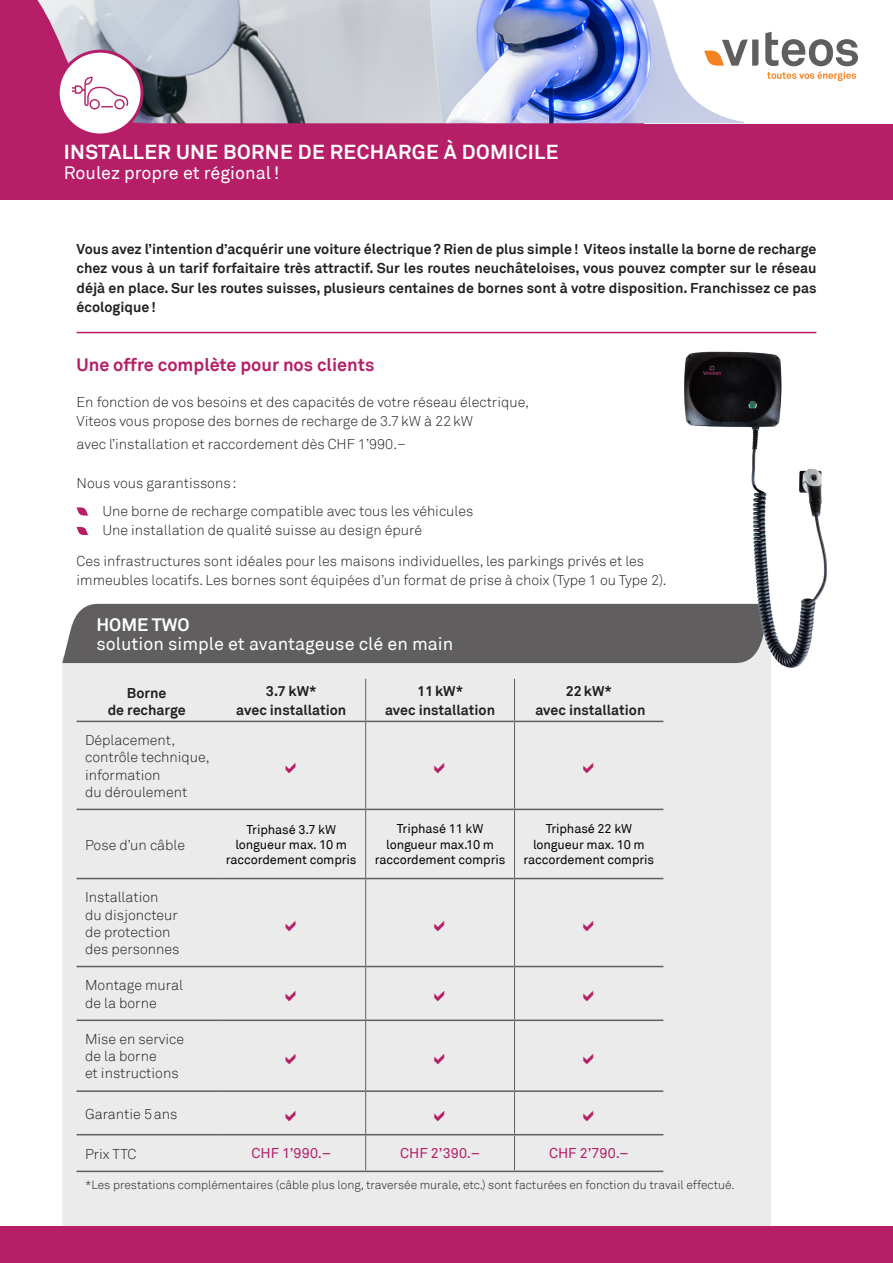
<style>
.page{position:relative;width:893px;height:1263px;background:#fff}
.page>*{position:absolute;margin:0;border:0;box-sizing:border-box;transform-origin:0 0}
.H0{font:700 20.25px "Akkurat";letter-spacing:.02em;color:#fff}
.Sous-titre{font:18px/19.5px "Akkurat";color:#fff}
.Sous-titre-2{font:700 18px "Akkurat";color:#b61e67}
.TXT{font:18px "Akkurat";color:#fff}
.Texte_de_base{font:300 14.25px/19.5px "Akkurat";color:#231f20}
._03_Introduction{font:700 14.25px/19.5px "Akkurat";color:#231f20;text-align:justify}
.Texte_de_base_tablea{font:300 14.25px/17.1px "Akkurat";color:#231f20}
.Texte_de_base_tablea-2{font:700 14.25px/19.5px "Akkurat";color:#231f20;text-align:center}
.Texte_de_base_tablea-3{font:14.25px "Akkurat";letter-spacing:.005em;color:#b61e67}
.Texte_de_base_tablea-4{font:12.75px/15.3px "Akkurat";letter-spacing:-.01em;color:#030505;text-align:center}
.Texte_de_base_tablea-5{font:300 12px "Akkurat";color:#231f20}
.s1{font-weight:700}
</style>
<div class="page">
<div style="left:62px;top:663px;width:709px;height:564px;background:#ebebeb"></div>
<svg style="left:77px;top:507px;width:11px;height:9px"></svg>
<svg style="left:77px;top:527px;width:11px;height:8px"></svg>
<div style="left:62px;top:604px;width:615px;height:59px;background:#605e5f"></div>
<hr style="left:77px;top:332px;width:739px;height:1px;background:#b61e67">
<hr style="left:365px;top:679px;width:1px;height:42px;background:#605e5f">
<hr style="left:514px;top:679px;width:1px;height:42px;background:#605e5f">
<hr style="left:365px;top:722px;width:1px;height:87px;background:#605e5f">
<hr style="left:514px;top:722px;width:1px;height:87px;background:#605e5f">
<hr style="left:365px;top:810px;width:1px;height:68px;background:#605e5f">
<hr style="left:514px;top:810px;width:1px;height:68px;background:#605e5f">
<hr style="left:365px;top:879px;width:1px;height:87px;background:#605e5f">
<hr style="left:514px;top:879px;width:1px;height:87px;background:#605e5f">
<hr style="left:365px;top:967px;width:1px;height:52px;background:#605e5f">
<hr style="left:514px;top:967px;width:1px;height:52px;background:#605e5f">
<hr style="left:365px;top:1021px;width:1px;height:69px;background:#605e5f">
<hr style="left:514px;top:1021px;width:1px;height:69px;background:#605e5f">
<hr style="left:365px;top:1092px;width:1px;height:42px;background:#605e5f">
<hr style="left:514px;top:1092px;width:1px;height:42px;background:#605e5f">
<hr style="left:365px;top:1135px;width:1px;height:35px;background:#605e5f">
<hr style="left:514px;top:1135px;width:1px;height:35px;background:#605e5f">
<hr style="left:77px;top:721px;width:140px;height:1px;background:#605e5f">
<hr style="left:217px;top:721px;width:149px;height:1px;background:#605e5f">
<hr style="left:366px;top:721px;width:148px;height:1px;background:#605e5f">
<hr style="left:514px;top:721px;width:149px;height:1px;background:#605e5f">
<hr style="left:77px;top:809px;width:140px;height:1px;background:#605e5f">
<hr style="left:217px;top:809px;width:149px;height:1px;background:#605e5f">
<hr style="left:366px;top:809px;width:148px;height:1px;background:#605e5f">
<hr style="left:514px;top:809px;width:149px;height:1px;background:#605e5f">
<hr style="left:77px;top:878px;width:140px;height:1px;background:#605e5f">
<hr style="left:217px;top:878px;width:149px;height:1px;background:#605e5f">
<hr style="left:366px;top:878px;width:148px;height:1px;background:#605e5f">
<hr style="left:514px;top:878px;width:149px;height:1px;background:#605e5f">
<hr style="left:77px;top:966px;width:140px;height:1px;background:#605e5f">
<hr style="left:217px;top:966px;width:149px;height:1px;background:#605e5f">
<hr style="left:366px;top:966px;width:148px;height:1px;background:#605e5f">
<hr style="left:514px;top:966px;width:149px;height:1px;background:#605e5f">
<hr style="left:77px;top:1019px;width:140px;height:2px;background:#605e5f">
<hr style="left:217px;top:1019px;width:149px;height:2px;background:#605e5f">
<hr style="left:366px;top:1019px;width:148px;height:2px;background:#605e5f">
<hr style="left:514px;top:1019px;width:149px;height:2px;background:#605e5f">
<hr style="left:77px;top:1090px;width:140px;height:2px;background:#605e5f">
<hr style="left:217px;top:1090px;width:149px;height:2px;background:#605e5f">
<hr style="left:366px;top:1090px;width:148px;height:2px;background:#605e5f">
<hr style="left:514px;top:1090px;width:149px;height:2px;background:#605e5f">
<hr style="left:77px;top:1134px;width:140px;height:1px;background:#605e5f">
<hr style="left:217px;top:1134px;width:149px;height:1px;background:#605e5f">
<hr style="left:366px;top:1134px;width:148px;height:1px;background:#605e5f">
<hr style="left:514px;top:1134px;width:149px;height:1px;background:#605e5f">
<hr style="left:77px;top:1170px;width:140px;height:2px;background:#605e5f">
<hr style="left:217px;top:1170px;width:149px;height:2px;background:#605e5f">
<hr style="left:366px;top:1170px;width:148px;height:2px;background:#605e5f">
<hr style="left:514px;top:1170px;width:149px;height:2px;background:#605e5f">
<img style="left:677px;top:352px;width:150px;height:320px">
<div style="left:0;top:0;width:893px;height:199px;background:#b61e67"></div>
<div style="left:644px;top:0;width:249px;height:123px;background:#fff"></div>
<img style="left:37px;top:0;width:707px;height:123px">
<svg style="left:704px;top:40px;width:54px;height:26px"></svg>
<svg style="left:765px;top:32px;width:93px;height:49px"></svg>
<div style="left:0;top:1227px;width:893px;height:36px;background:#b61e67"></div>
<div style="left:58px;top:51px;width:84px;height:84px;background:#fff;border-radius:50%"></div>
<div style="left:57px;top:50px;width:87px;height:87px;border:3px solid #b61e67;border-radius:50%"></div>
<svg style="left:72px;top:77px;width:57px;height:32px"></svg>
<svg style="left:286px;top:763px;width:9px;height:11px"></svg>
<svg style="left:434px;top:763px;width:10px;height:11px"></svg>
<svg style="left:583px;top:763px;width:10px;height:11px"></svg>
<svg style="left:286px;top:920px;width:9px;height:11px"></svg>
<svg style="left:434px;top:920px;width:10px;height:11px"></svg>
<svg style="left:583px;top:920px;width:10px;height:11px"></svg>
<svg style="left:286px;top:991px;width:9px;height:11px"></svg>
<svg style="left:434px;top:991px;width:10px;height:11px"></svg>
<svg style="left:583px;top:991px;width:10px;height:11px"></svg>
<svg style="left:286px;top:1053px;width:9px;height:11px"></svg>
<svg style="left:434px;top:1053px;width:10px;height:11px"></svg>
<svg style="left:583px;top:1053px;width:10px;height:11px"></svg>
<svg style="left:286px;top:1110px;width:9px;height:11px"></svg>
<svg style="left:434px;top:1110px;width:10px;height:11px"></svg>
<svg style="left:583px;top:1110px;width:10px;height:11px"></svg>
<p class="H0" style="left:64px;top:139px;width:496px">INSTALLER UNE BORNE DE RECHARGE À DOMICILE</p>
<p class="TXT" style="left:64px;top:162px;width:217px">Roulez propre et régional!</p>
<p class="_03_Introduction" style="left:77px;top:239px;width:741px">Vous avez l’intention d’acquérir une voiture électrique? Rien de plus simple! Viteos installe la borne de recharge chez vous à un tarif forfaitaire très attractif. Sur les routes neuchâteloises, vous pouvez compter sur le réseau déjà en place. Sur les routes suisses, plusieurs centaines de bornes sont à votre disposition. Franchissez ce pas écologique!</p>
<p class="Sous-titre-2" style="left:77px;top:353px;width:299px">Une offre complète pour nos clients</p>
<p class="Texte_de_base" style="left:77px;top:392px;width:454px">En fonction de vos besoins et des capacités de votre réseau électrique,</p>
<p class="Texte_de_base" style="left:77px;top:412px;width:398px">Viteos vous propose des bornes de recharge de 3.7kW à 22kW</p>
<p class="Texte_de_base" style="left:77px;top:434px;width:331px">avec l’installation et raccordement dès CHF 1’990.–</p>
<p class="Texte_de_base" style="left:77px;top:473px;width:162px">Nous vous garantissons:</p>
<p class="Texte_de_base" style="left:102px;top:501px;width:373px">Une borne de recharge compatible avec tous les véhicules</p>
<p class="Texte_de_base" style="left:102px;top:521px;width:321px">Une installation de qualité suisse au design épuré</p>
<p class="Texte_de_base" style="left:77px;top:551px;width:592px">Ces infrastructures sont idéales pour les maisons individuelles, les parkings privés et les immeubles locatifs. Les bornes sont équipées d’un format de prise à choix (Type 1 ou Type 2).</p>
<p class="Sous-titre" style="left:96px;top:615px;width:359px"><span class="s1">HOME TWO<br></span>solution simple et avantageuse clé en main</p>
<p class="Texte_de_base_tablea-2" style="left:108px;top:685px;width:79px;line-height:17.1px">Borne<br>de recharge</p>
<p class="Texte_de_base_tablea-2" style="left:236px;top:681px;width:112px">3.7 kW*<br>avec installation</p>
<p class="Texte_de_base_tablea-2" style="left:385px;top:681px;width:112px">11kW*<br>avec installation</p>
<p class="Texte_de_base_tablea-2" style="left:535px;top:681px;width:112px">22kW*<br>avec installation</p>
<p class="Texte_de_base_tablea" style="left:85px;top:732px;width:126px">Déplacement, contrôle technique, information<br>du déroulement</p>
<p class="Texte_de_base_tablea" style="left:85px;top:836px;width:102px">Pose d’un câble</p>
<p class="Texte_de_base_tablea-4" style="left:226px;top:822px;width:132px">Triphasé 3.7 kW longueur max. 10 m raccordement compris</p>
<p class="Texte_de_base_tablea-4" style="left:375px;top:821px;width:132px">Triphasé 11 kW longueur max.10 m raccordement compris</p>
<p class="Texte_de_base_tablea-4" style="left:524px;top:821px;width:132px">Triphasé 22 kW longueur max. 10 m raccordement compris</p>
<p class="Texte_de_base_tablea" style="left:85px;top:889px;width:96px">Installation<br>du disjoncteur de protection des personnes</p>
<p class="Texte_de_base_tablea" style="left:85px;top:977px;width:100px">Montage mural de la borne</p>
<p class="Texte_de_base_tablea" style="left:85px;top:1031px;width:101px">Mise en service de la borne<br>et instructions</p>
<p class="Texte_de_base_tablea" style="left:85px;top:1105px;width:94px">Garantie 5ans</p>
<p class="Texte_de_base_tablea" style="left:85px;top:1145px;width:53px">Prix TTC</p>
<p class="Texte_de_base_tablea-3" style="left:251px;top:1145px;width:81px">CHF 1’990.–</p>
<p class="Texte_de_base_tablea-3" style="left:400px;top:1145px;width:81px">CHF 2’390.–</p>
<p class="Texte_de_base_tablea-3" style="left:549px;top:1145px;width:81px">CHF 2’790.–</p>
<p class="Texte_de_base_tablea-5" style="left:85px;top:1178px;width:651px">*Les prestations complémentaires (câble plus long, traversée murale, etc.) sont facturées en fonction du travail effectué.</p>
</div>
